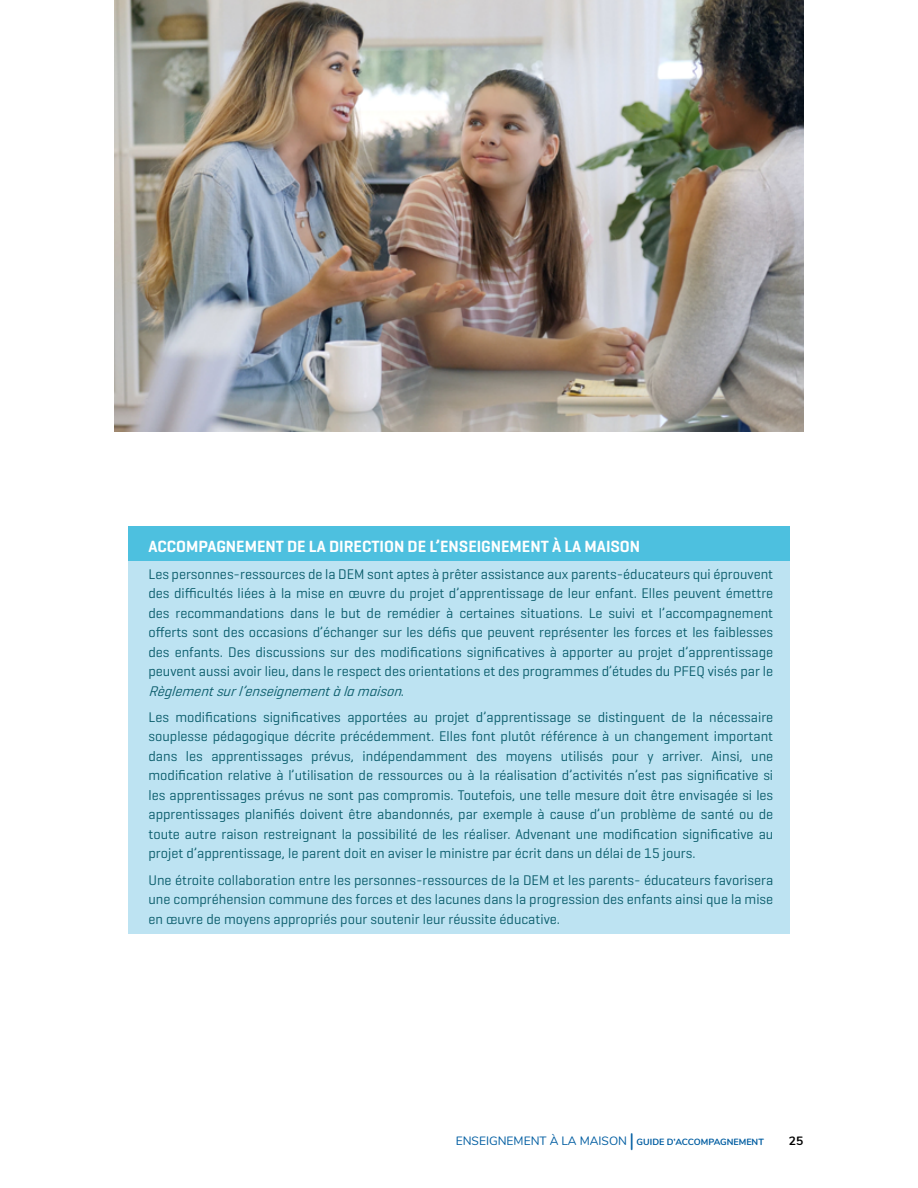
<style>
.page{position:relative;width:918px;height:1188px;background:#fff}
.page>*{position:absolute;margin:0;border:0;box-sizing:border-box;transform-origin:0 0}
.Titre_Accompagnement{font:600 16.5px "Geogrotesque";color:#fff}
.Texte_Accompagnement{font:14.25px/19.5px "Geogrotesque";color:#0a5c6b;text-align:justify}
.t1{font:12px "Nunito";color:#005da1}
.t2{font:700 12px "Nunito";color:#000}
.t3{font:700 9px "Nunito";color:#005da1}
.s1{font-style:italic}
.s2{font-weight:700;font-size:24px}
</style>
<div class="page">
<div style="left:128px;top:526px;width:662px;height:37px;background:#4dc0df"></div>
<div style="left:128px;top:561px;width:662px;height:145px;background:#bde3f2"></div>
<div style="left:128px;top:704px;width:662px;height:165px;background:#bde3f2"></div>
<div style="left:128px;top:867px;width:662px;height:67px;background:#bde3f2"></div>
<img style="left:114px;top:0;width:689px;height:432px">
<p class="Titre_Accompagnement" style="left:148px;top:536px;width:493px">ACCOMPAGNEMENT DE LA DIRECTION DE L’ENSEIGNEMENT À LA MAISON</p>
<p class="Texte_Accompagnement" style="left:148px;top:564px;width:626px">Les personnes-ressources de la DEM sont aptes à prêter assistance aux parents-éducateurs qui éprouvent des difficultés liées à la mise en œuvre du projet d’apprentissage de leur enfant. Elles peuvent émettre des recommandations dans le but de remédier à certaines situations. Le suivi et l’accompagnement offerts sont des occasions d’échanger sur les défis que peuvent représenter les forces et les faiblesses des enfants. Des discussions sur des modifications significatives à apporter au projet d’apprentissage peuvent aussi avoir lieu, dans le respect des orientations et des programmes d’études du PFEQ visés par le <span class="s1">Règlementsurl’enseignementà la maison</span>.</p>
<p class="Texte_Accompagnement" style="left:148px;top:707px;width:626px">Les modifications significatives apportées au projet d’apprentissage se distinguent de la nécessaire souplesse pédagogique décrite précédemment. Elles font plutôt référence à un changement important dans les apprentissages prévus, indépendamment des moyens utilisés pour y arriver. Ainsi, une modification relative à l’utilisation de ressources ou à la réalisation d’activités n’est pas significative si les apprentissages prévus ne sont pas compromis. Toutefois, une telle mesure doit être envisagée si les apprentissages planifiés doivent être abandonnés, par exemple à cause d’un problème de santé ou de toute autre raison restreignant la possibilité de les réaliser. Advenant une modification significative au projet d’apprentissage, le parent doit en aviser le ministre par écrit dans un délai de 15 jours.</p>
<p class="Texte_Accompagnement" style="left:148px;top:870px;width:626px">Une étroite collaboration entre les personnes-ressources de la DEM et les parents- éducateurs favorisera une compréhension commune des forces et des lacunes dans la progression des enfants ainsi que la mise en œuvre de moyens appropriés pour soutenir leur réussite éducative.</p>
<p class="t1" style="left:456px;top:1132px;width:179px">ENSEIGNEMENT À LA MAISON <span class="s2">I</span></p>
<p class="t3" style="left:637px;top:1135px;width:129px">GUIDE D’ACCOMPAGNEMENT</p>
<p class="t2" style="left:789px;top:1132px;width:16px">25</p>
</div>
